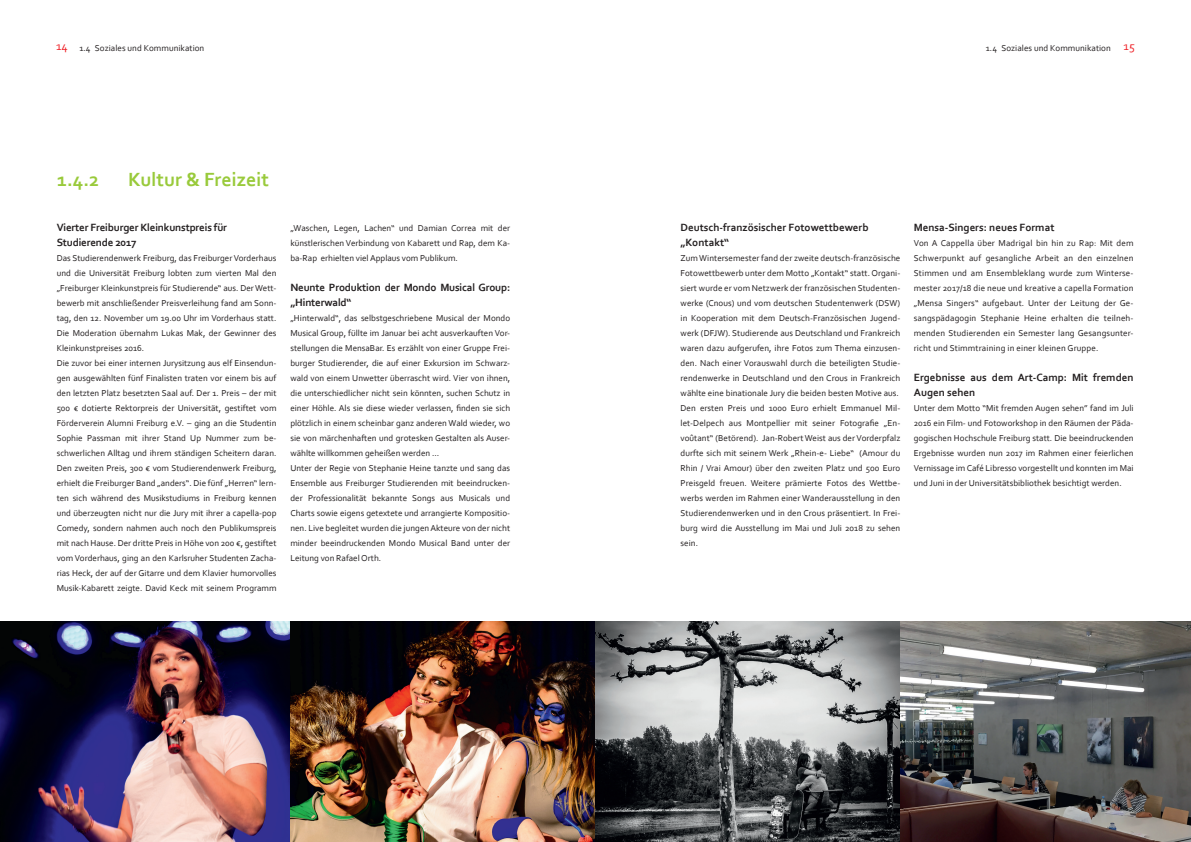
<style>
.page{position:relative;width:1191px;height:842px;background:#fff}
.page>*{position:absolute;margin:0;border:0;box-sizing:border-box;transform-origin:0 0}
.t1{font:700 20px "Corbel";color:#99ca3b}
.t2{font:700 11px/15px "Corbel";color:#231f20}
.t3{font:9px/15px "Corbel";color:#231f20}
.s1{font-size:12px;color:#ee1d23}
</style>
<div class="page">
<img style="left:0;top:621px;width:1191px;height:221px">
<p class="t3" style="left:56px;top:41px;width:150px"><span class="s1">14</span> 1.4 Soziales und Kommunikation</p>
<p class="t3" style="left:986px;top:41px;width:150px">1.4 Soziales und Kommunikation <span class="s1">15</span></p>
<h1 class="t1" style="left:57px;top:167px;width:44px">1.4.2</h1>
<h1 class="t1" style="left:128px;top:167px;width:142px">Kultur &amp; Freizeit</h1>
<p class="t2" style="left:57px;top:220px;width:172px">Vierter Freiburger Kleinkunstpreis für<br>Studierende 2017</p>
<p class="t3" style="left:57px;top:250px;width:221px">Das Studierendenwerk Freiburg, das Freiburger Vorderhaus und die Universität Freiburg lobten zum vierten Mal den „Freiburger Kleinkunstpreis für Studierende“ aus. Der Wett&shy;bewerb mit anschließender Preisverleihung fand am Sonn&shy;tag, den 12. November um 19.00 Uhr im Vorderhaus statt.<br>Die Moderation übernahm Lukas Mak, der Gewinner des Kleinkunstpreises 2016.<br>Die zuvor bei einer internen Jurysitzung aus elf Einsendun&shy;gen ausgewählten fünf Finalisten traten vor einem bis auf den letzten Platz besetzten Saal auf. Der 1. Preis – der mit 500 € dotierte Rektorpreis der Universität, gestiftet vom Förderverein Alumni Freiburg e.V. – ging an die Studentin Sophie Passman mit ihrer Stand Up Nummer zum be&shy;schwerlichen Alltag und ihrem ständigen Scheitern daran.<br>Den zweiten Preis, 300 € vom Studierendenwerk Freiburg, erhielt die Freiburger Band „anders“. Die fünf „Herren“ lern&shy;ten sich während des Musikstudiums in Freiburg kennen und überzeugten nicht nur die Jury mit ihrer a capella-pop Comedy, sondern nahmen auch noch den Publikumspreis mit nach Hause. Der dritte Preis in Höhe von 200 €, gestiftet vom Vorderhaus, ging an den Karlsruher Studenten Zacha&shy;rias Heck, der auf der Gitarre und dem Klavier humorvolles Musik-Kabarett zeigte. David Keck mit seinem Programm</p>
<p class="t3" style="left:290px;top:220px;width:221px;text-align:justify">„Waschen, Legen, Lachen“ und Damian Correa mit der künstlerischen Verbindung von Kabarett und Rap, dem Ka&shy;ba-Rap erhielten viel Applaus vom Publikum.</p>
<p class="t2" style="left:290px;top:280px;width:221px">Neunte Produktion der Mondo Musical Group: „Hinterwald“</p>
<p class="t3" style="left:290px;top:310px;width:221px">„Hinterwald“, das selbstgeschriebene Musical der Mondo Musical Group, füllte im Januar bei acht ausverkauften Vor&shy;stellungen die MensaBar. Es erzählt von einer Gruppe Frei&shy;burger Studierender, die auf einer Exkursion im Schwarz&shy;wald von einem Unwetter überrascht wird. Vier von ihnen, die unterschiedlicher nicht sein könnten, suchen Schutz in einer Höhle. Als sie diese wieder verlassen, finden sie sich plötzlich in einem scheinbar ganz anderen Wald wieder, wo sie von märchenhaften und grotesken Gestalten als Auser&shy;wählte willkommen geheißen werden …<br>Unter der Regie von Stephanie Heine tanzte und sang das Ensemble aus Freiburger Studierenden mit beeindrucken&shy;der Professionalität bekannte Songs aus Musicals und Charts sowie eigens getextete und arrangierte Kompositio&shy;nen. Live begleitet wurden die jungen Akteure von der nicht minder beeindruckenden Mondo Musical Band unter der Leitung von Rafael Orth.</p>
<p class="t2" style="left:680px;top:220px;width:189px">Deutsch-französischer Fotowettbewerb „Kontakt“</p>
<p class="t3" style="left:680px;top:250px;width:221px">Zum Wintersemester fand der zweite deutsch-französische Fotowettbewerb unter dem Motto „Kontakt“ statt. Organi&shy;siert wurde er vom Netzwerk der französischen Studenten&shy;werke (Cnous) und vom deutschen Studentenwerk (DSW) in Kooperation mit dem Deutsch-Französischen Jugend&shy;werk (DFJW). Studierende aus Deutschland und Frankreich waren dazu aufgerufen, ihre Fotos zum Thema einzusen&shy;den. Nach einer Vorauswahl durch die beteiligten Studie&shy;rendenwerke in Deutschland und den Crous in Frankreich wählte eine binationale Jury die beiden besten Motive aus.<br>Den ersten Preis und 1000 Euro erhielt Emmanuel Mil&shy;let-Delpech aus Montpellier mit seiner Fotografie „En&shy;voûtant“ (Betörend). Jan-Robert Weist aus der Vorderpfalz durfte sich mit seinem Werk „Rhein-e- Liebe“ (Amour du Rhin / Vrai Amour) über den zweiten Platz und 500 Euro Preisgeld freuen. Weitere prämierte Fotos des Wettbe&shy;werbs werden im Rahmen einer Wanderausstellung in den Studierendenwerken und in den Crous präsentiert. In Frei&shy;burg wird die Ausstellung im Mai und Juli 2018 zu sehen sein.</p>
<p class="t2" style="left:913px;top:220px;width:142px">Mensa-Singers: neues Format</p>
<p class="t3" style="left:913px;top:235px;width:221px;text-align:justify">Von A Cappella über Madrigal bin hin zu Rap: Mit dem Schwerpunkt auf gesangliche Arbeit an den einzelnen Stimmen und am Ensembleklang wurde zum Winterse&shy;mester 2017/18 die neue und kreative a capella Formation „Mensa Singers“ aufgebaut. Unter der Leitung der Ge&shy;sangspädagogin Stephanie Heine erhalten die teilneh&shy;menden Studierenden ein Semester lang Gesangsunter&shy;richt und Stimmtraining in einer kleinen Gruppe.</p>
<p class="t2" style="left:913px;top:370px;width:221px">Ergebnisse aus dem Art-Camp: Mit fremden<br>Augen sehen</p>
<p class="t3" style="left:913px;top:400px;width:221px;text-align:justify">Unter dem Motto “Mit fremden Augen sehen” fand im Juli 2016 ein Film- und Fotoworkshop in den Räumen der Päda&shy;gogischen Hochschule Freiburg statt. Die beeindruckenden Ergebnisse wurden nun 2017 im Rahmen einer feierlichen Vernissage im Café Libresso vorgestellt und konnten im Mai und Juni in der Universitätsbibliothek besichtigt werden.</p>
</div>
